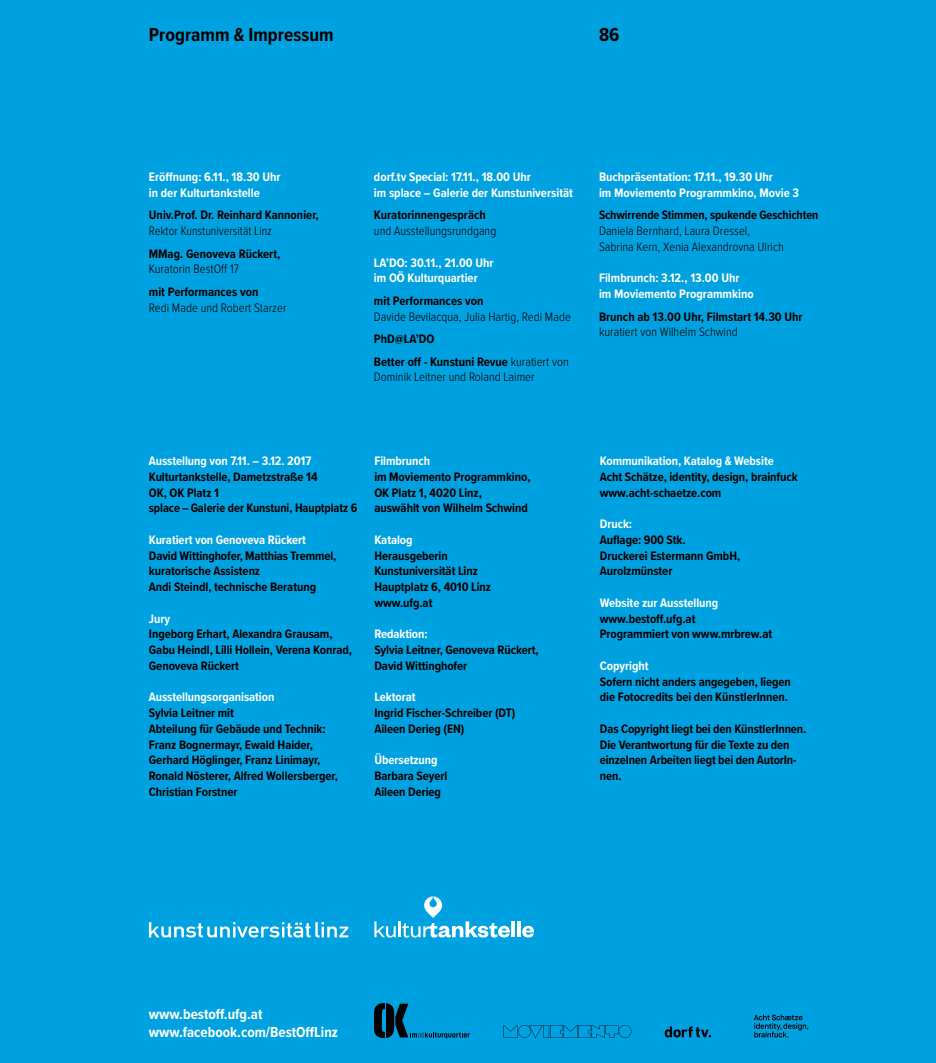
<style>
.page{position:relative;width:936px;height:1063px;background:#fff}
.page>*{position:absolute;margin:0;border:0;box-sizing:border-box;transform-origin:0 0}
.t1{font:700 19.5px "Proxima Nova Cond";color:#000}
.t2{font:700 15px/18px "Proxima Nova Cond";color:#fff}
.t3{font:700 12.75px/15.8px "Proxima Nova Cond";letter-spacing:-.005em;color:#000}
.t4{font:700 12.75px/15.8px "Proxima Nova Cond";color:#fff}
.t5{font:300 12.75px/15.8px "Proxima Nova Cond";color:#000}
.s1{font-weight:300}
</style>
<div class="page">
<div style="left:0;top:0;width:935px;height:1063px;background:#00a1e0"></div>
<svg style="left:503px;top:1025px;width:128px;height:13px;background:#008ec6"></svg>
<svg style="left:664px;top:1026px;width:47px;height:11px"></svg>
<svg style="left:753px;top:1015px;width:55px;height:22px"></svg>
<svg style="left:374px;top:1003px;width:95px;height:35px;background:#0073a0"></svg>
<svg style="left:149px;top:922px;width:199px;height:16px"></svg>
<hr style="left:511px;top:921px;width:4px;height:16px;background:#fff">
<hr style="left:517px;top:921px;width:4px;height:16px;background:#fff">
<svg style="left:522px;top:926px;width:12px;height:12px"></svg>
<svg style="left:374px;top:896px;width:136px;height:42px;background:#31b3e5"></svg>
<h1 class="t1" style="left:149px;top:20px;width:186px">Programm &amp; Impressum</h1>
<h1 class="t1" style="left:599px;top:20px;width:22px">86</h1>
<p class="t4" style="left:149px;top:169px;width:133px">Eröffnung: 6.11., 18.30 Uhr in der Kulturtankstelle</p>
<p class="t3" style="left:149px;top:207px;width:171px">Univ.Prof. Dr. Reinhard Kannonier,</p>
<p class="t5" style="left:149px;top:223px;width:125px">Rektor Kunstuniversität Linz</p>
<p class="t3" style="left:149px;top:245px;width:133px">MMag. Genoveva Rückert,</p>
<p class="t5" style="left:149px;top:262px;width:92px">Kuratorin BestOff 17</p>
<p class="t3" style="left:149px;top:284px;width:111px">mit Performances von</p>
<p class="t5" style="left:149px;top:300px;width:139px">Redi Made und Robert Starzer</p>
<p class="t4" style="left:374px;top:169px;width:200px">dorf.tv Special: 17.11., 18.00 Uhr<br>im splace – Galerie der Kunstuniversität</p>
<p class="t3" style="left:374px;top:207px;width:113px">Kuratorinnengespräch</p>
<p class="t5" style="left:374px;top:223px;width:124px">und Ausstellungsrundgang</p>
<p class="t4" style="left:374px;top:254px;width:121px">LA’DO: 30.11., 21.00 Uhr im OÖ Kulturquartier</p>
<p class="t3" style="left:374px;top:293px;width:111px">mit Performances von</p>
<p class="t5" style="left:374px;top:309px;width:198px">Davide Bevilacqua, Julia Hartig, Redi Made</p>
<p class="t3" style="left:374px;top:327px;width:196px;line-height:22.5px">PhD@LA’DO<br>Better off - Kunstuni Revue <span class="s1">kuratiert von</span></p>
<p class="t5" style="left:374px;top:370px;width:162px">Dominik Leitner und Roland Laimer</p>
<p class="t4" style="left:599px;top:169px;width:202px">Buchpräsentation: 17.11., 19.30 Uhr<br>im Moviemento Programmkino, Movie 3</p>
<p class="t3" style="left:599px;top:207px;width:221px">Schwirrende Stimmen, spukende Geschichten</p>
<p class="t5" style="left:599px;top:223px;width:186px">Daniela Bernhard, Laura Dressel,<br>Sabrina Kern, Xenia Alexandrovna Ulrich</p>
<p class="t4" style="left:599px;top:270px;width:156px">Filmbrunch: 3.12., 13.00 Uhr im Moviemento Programmkino</p>
<p class="t3" style="left:599px;top:308px;width:205px">Brunch ab 13.00 Uhr, Filmstart 14.30 Uhr</p>
<p class="t5" style="left:599px;top:325px;width:140px">kuratiert von Wilhelm Schwind</p>
<p class="t4" style="left:149px;top:453px;width:164px">Ausstellung von 7.11. – 3.12. 2017</p>
<p class="t3" style="left:149px;top:468px;width:210px">Kulturtankstelle, Dametzstraße 14<br>OK, OK Platz 1<br>splace – Galerie der Kunstuni, Hauptplatz 6</p>
<p class="t4" style="left:149px;top:531px;width:159px">Kuratiert von Genoveva Rückert</p>
<p class="t3" style="left:149px;top:547px;width:189px">David Wittinghofer, Matthias Tremmel, kuratorische Assistenz<br>Andi Steindl, technische Beratung</p>
<p class="t4" style="left:149px;top:610px;width:23px">Jury</p>
<p class="t3" style="left:149px;top:626px;width:205px">Ingeborg Erhart, Alexandra Grausam,<br>Gabu Heindl, Lilli Hollein, Verena Konrad,<br>Genoveva Rückert</p>
<p class="t4" style="left:149px;top:689px;width:127px">Ausstellungsorganisation</p>
<p class="t3" style="left:149px;top:705px;width:190px">Sylvia Leitner mit<br>Abteilung für Gebäude und Technik:<br>Franz Bognermayr, Ewald Haider,<br>Gerhard Höglinger, Franz Linimayr,<br>Ronald Nösterer, Alfred Wollersberger,<br>Christian Forstner</p>
<p class="t4" style="left:374px;top:453px;width:57px">Filmbrunch</p>
<p class="t3" style="left:374px;top:468px;width:158px">im Moviemento Programmkino,<br>OK Platz 1, 4020 Linz,<br>auswählt von Wilhelm Schwind</p>
<p class="t4" style="left:374px;top:531px;width:40px">Katalog</p>
<p class="t3" style="left:374px;top:547px;width:118px">Herausgeberin<br>Kunstuniversität Linz<br>Hauptplatz 6, 4010 Linz www.ufg.at</p>
<p class="t4" style="left:374px;top:626px;width:55px">Redaktion:</p>
<p class="t3" style="left:374px;top:642px;width:166px">Sylvia Leitner, Genoveva Rückert,<br>David Wittinghofer</p>
<p class="t4" style="left:374px;top:689px;width:43px">Lektorat</p>
<p class="t3" style="left:374px;top:705px;width:142px">Ingrid Fischer-Schreiber (DT)<br>Aileen Derieg (EN)</p>
<p class="t4" style="left:374px;top:752px;width:65px">Übersetzung</p>
<p class="t3" style="left:374px;top:768px;width:75px">Barbara Seyerl<br>Aileen Derieg</p>
<p class="t4" style="left:600px;top:453px;width:175px">Kommunikation, Katalog &amp; Website</p>
<p class="t3" style="left:600px;top:468px;width:199px">Acht Schätze, identity, design, brainfuck www.acht-schaetze.com</p>
<p class="t4" style="left:600px;top:516px;width:34px">Druck:</p>
<p class="t3" style="left:600px;top:531px;width:142px">Auflage: 900 Stk.<br>Druckerei Estermann GmbH,<br>Aurolzmünster</p>
<p class="t4" style="left:600px;top:594px;width:120px">Website zur Ausstellung</p>
<p class="t3" style="left:600px;top:610px;width:174px">www.bestoff.ufg.at<br>Programmiert von www.mrbrew.at</p>
<p class="t4" style="left:600px;top:657px;width:50px">Copyright</p>
<p class="t3" style="left:600px;top:673px;width:192px">Sofern nicht anders angegeben, liegen die Fotocredits bei den KünstlerInnen.</p>
<p class="t3" style="left:600px;top:720px;width:208px">Das Copyright liegt bei den KünstlerInnen.<br>Die Verantwortung für die Texte zu den einzelnen Arbeiten liegt bei den AutorIn&shy;nen.</p>
<p class="t2" style="left:149px;top:1005px;width:190px">www.bestoff.ufg.at www.facebook.com/BestOffLinz</p>
</div>
